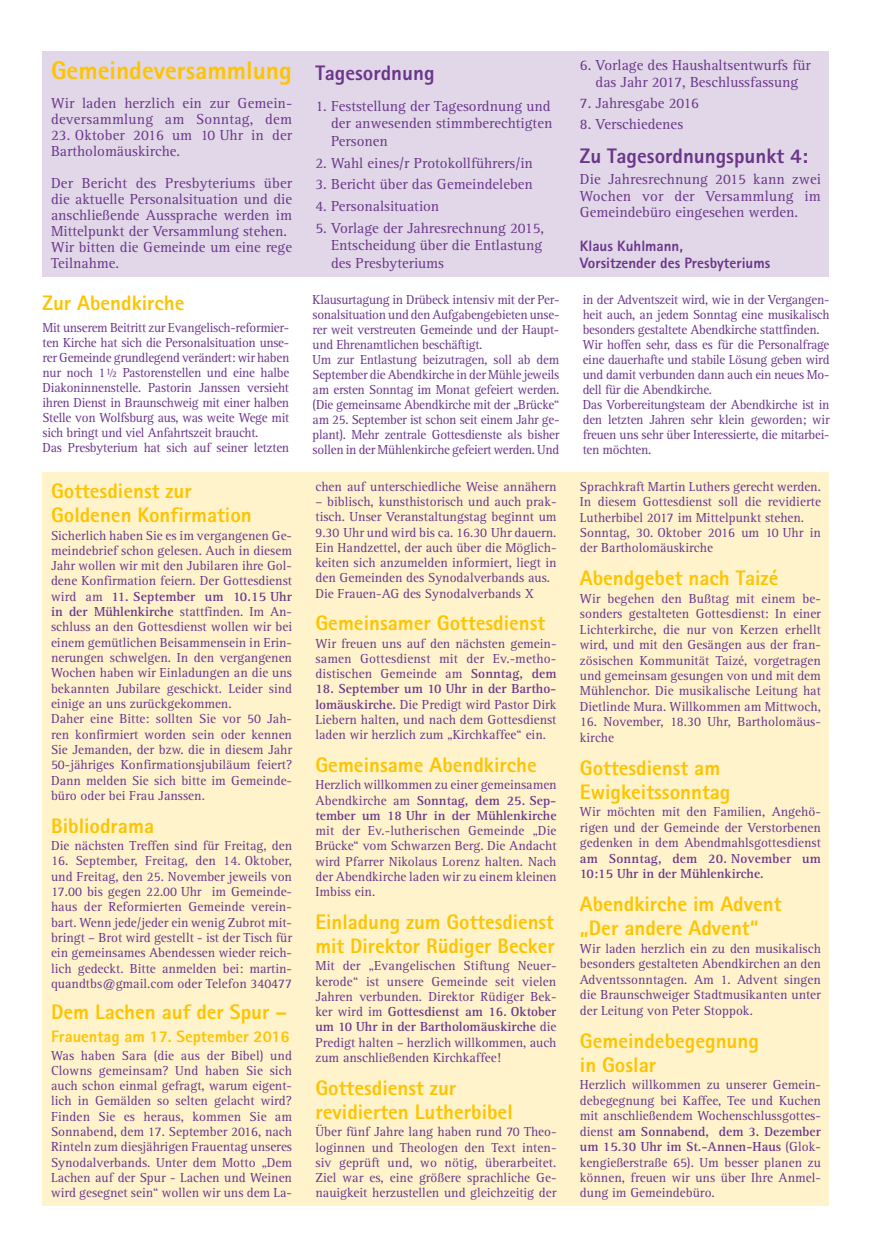
<style>
.page{position:relative;width:872px;height:1242px;background:#fff}
.page>*{position:absolute;margin:0;border:0;box-sizing:border-box;transform-origin:0 0}
.t1{font:800 25.5px "Rotis Sans Serif";color:#fdc400}
.t2{font:800 21px/24.3px "Rotis Sans Serif";color:#fdc400}
.t3{font:800 21px "Rotis Sans Serif";color:#6b368a}
.t4{font:800 16.5px "Rotis Sans Serif";color:#fdc400}
.t5{font:15px/16px "Rotis Serif";color:#6b368a}
.t6{font:800 15px/16.8px "Rotis Sans Serif";color:#6b368a}
.t7{font:13.5px/15.3px "Rotis Serif";color:#6b368a;text-align:justify}
.t8{font:13.5px/15px "Rotis Serif";letter-spacing:-.02em;color:#6b368a}
.t9{font:700 13.5px/15.5px "Rotis Serif";letter-spacing:.005em;color:#6b368a}
.s1{font-weight:700}
</style>
<div class="page">
<div style="left:43px;top:473px;width:786px;height:732px;background:#fff3cc"></div>
<div style="left:43px;top:51px;width:786px;height:225px;background:#e1d7e8"></div>
<h1 class="t1" style="left:51px;top:55px;width:242px">Gemeindeversammlung</h1>
<p class="t5" style="left:51px;top:96px;width:243px">Wir laden herzlich ein zur Gemein&shy;deversammlung am Sonntag, dem</p>
<p class="t5" style="left:51px;top:128px;width:242px">23. Oktober 2016 um 10 Uhr in der<br>Bartholomäuskirche.</p>
<p class="t5" style="left:51px;top:175px;width:243px">Der Bericht des Presbyteriums über die aktuelle Personalsituation und die anschließende Aussprache werden im<br>Mittelpunkt der Versammlung stehen.<br>Wir bitten die Gemeinde um eine rege<br>Teilnahme.</p>
<h2 class="t2" style="left:43px;top:291px;width:144px">Zur Abendkirche</h2>
<p class="t8" style="left:43px;top:321px;width:248px">Mit unserem Beitritt zur Evangelisch-reformier&shy;ten Kirche hat sich die Personalsituation unse&shy;rer Gemeinde grundlegend verändert: wir haben nur noch 1½ Pastorenstellen und eine halbe Diakoninnenstelle. Pastorin Janssen versieht ihren Dienst in Braunschweig mit einer halben Stelle von Wolfsburg aus, was weite Wege mit sich bringt und viel Anfahrtszeit braucht.<br>Das Presbyterium hat sich auf seiner letzten</p>
<h2 class="t2" style="left:51px;top:478px;width:202px">Gottesdienst zur<br>Goldenen Konfirmation</h2>
<p class="t7" style="left:51px;top:528px;width:243px;text-align:left">Sicherlich haben Sie es im vergangenen Ge&shy;meindebrief schon gelesen. Auch in diesem Jahr wollen wir mit den Jubilaren ihre Gol&shy;dene Konfirmation feiern. Der Gottesdienst wird am <span class="s1">11. September um 10.15 Uhr in der Mühlenkirche</span> stattfinden. Im An&shy;schluss an den Gottesdienst wollen wir bei einem gemütlichen Beisammensein in Erin&shy;nerungen schwelgen. In den vergangenen Wochen haben wir Einladungen an die uns bekannten Jubilare geschickt. Leider sind einige an uns zurückgekommen.<br>Daher eine Bitte: sollten Sie vor 50 Jah&shy;ren konfirmiert worden sein oder kennen Sie Jemanden, der bzw. die in diesem Jahr 50-jähriges Konfirmationsjubiläum feiert?<br>Dann melden Sie sich bitte im Gemeinde&shy;büro oder bei Frau Janssen.</p>
<h2 class="t2" style="left:51px;top:813px;width:105px">Bibliodrama</h2>
<p class="t7" style="left:51px;top:838px;width:242px">Die nächsten Treffen sind für Freitag, den</p>
<p class="t7" style="left:51px;top:853px;width:242px">16. September, Freitag, den 14. Oktober, und Freitag, den 25. November jeweils von 17.00 bis gegen 22.00 Uhr im Gemeinde&shy;haus der Reformierten Gemeinde verein&shy;bart. Wenn jede/jeder ein wenig Zubrot mit&shy;bringt – Brot wird gestellt - ist der Tisch für ein gemeinsames Abendessen wieder reich&shy;lich gedeckt. Bitte anmelden bei: martin&shy;quandtbs@gmail.com oder Telefon 340477</p>
<h2 class="t2" style="left:51px;top:999px;width:238px">Dem Lachen auf der Spur –</h2>
<p class="t4" style="left:51px;top:1026px;width:240px">Frauentag am 17. September 2016</p>
<p class="t7" style="left:51px;top:1047px;width:243px">Was haben Sara (die aus der Bibel) und Clowns gemeinsam? Und haben Sie sich auch schon einmal gefragt, warum eigent&shy;lich in Gemälden so selten gelacht wird?<br>Finden Sie es heraus, kommen Sie am Sonnabend, dem 17. September 2016, nach Rinteln zum diesjährigen Frauentag unseres Synodalverbands. Unter dem Motto „Dem Lachen auf der Spur - Lachen und Weinen wird gesegnet sein“ wollen wir uns dem La-</p>
<h2 class="t3" style="left:315px;top:59px;width:121px">Tagesordnung</h2>
<p class="t5" style="left:331px;top:98px;width:223px;line-height:17.5px;text-align:justify;text-indent:-16px">1. Feststellung der Tagesordnung und der anwesenden stimmberechtigten Personen</p>
<p class="t5" style="left:315px;top:155px;width:219px">2. Wahl eines/r Protokollführers/in</p>
<p class="t5" style="left:315px;top:177px;width:219px">3. Bericht über das Gemeindeleben</p>
<p class="t5" style="left:315px;top:199px;width:125px">4. Personalsituation</p>
<p class="t5" style="left:331px;top:220px;width:214px;line-height:17.5px;text-indent:-16px">5. Vorlage der Jahresrechnung 2015,<br>Entscheidung über die Entlastung des Presbyteriums</p>
<p class="t5" style="left:580px;top:57px;width:232px;line-height:16.8px;text-align:center">6. Vorlage des Haushaltsentwurfs für das Jahr 2017, Beschlussfassung</p>
<p class="t5" style="left:580px;top:95px;width:121px">7. Jahresgabe 2016</p>
<p class="t5" style="left:580px;top:116px;width:105px">8. Verschiedenes</p>
<h2 class="t3" style="left:580px;top:142px;width:230px">Zu Tagesordnungspunkt 4:</h2>
<p class="t5" style="left:580px;top:171px;width:242px;line-height:16.8px;text-align:justify">Die Jahresrechnung 2015 kann zwei Wochen vor der Versammlung im Gemeindebüro eingesehen werden.</p>
<p class="t6" style="left:580px;top:237px;width:192px">Klaus Kuhlmann,<br>Vorsitzender des Presbyteriums</p>
<p class="t8" style="left:313px;top:292px;width:248px">Klausurtagung in Drübeck intensiv mit der Per&shy;sonalsituation und den Aufgabengebieten unse&shy;rer weit verstreuten Gemeinde und der Haupt&shy;und Ehrenamtlichen beschäftigt.<br>Um zur Entlastung beizutragen, soll ab dem September die Abendkirche in der Mühle jeweils am ersten Sonntag im Monat gefeiert werden. (Die gemeinsame Abendkirche mit der „Brücke“ am 25. September ist schon seit einem Jahr ge&shy;plant). Mehr zentrale Gottesdienste als bisher sollen in der Mühlenkirche gefeiert werden. Und</p>
<p class="t8" style="left:583px;top:292px;width:248px">in der Adventszeit wird, wie in der Vergangen&shy;heit auch, an jedem Sonntag eine musikalisch besonders gestaltete Abendkirche stattfinden.<br>Wir hoffen sehr, dass es für die Personalfrage eine dauerhafte und stabile Lösung geben wird und damit verbunden dann auch ein neues Mo&shy;dell für die Abendkirche.<br>Das Vorbereitungsteam der Abendkirche ist in den letzten Jahren sehr klein geworden; wir freuen uns sehr über Interessierte, die mitarbei&shy;ten möchten.</p>
<p class="t7" style="left:315px;top:479px;width:242px">chen auf unterschiedliche Weise annähern</p>
<p class="t7" style="left:315px;top:494px;width:242px;text-align:left">– biblisch, kunsthistorisch und auch prak&shy;tisch. Unser Veranstaltungstag beginnt um 9.30 Uhr und wird bis ca. 16.30 Uhr dauern.<br>Ein Handzettel, der auch über die Möglich&shy;keiten sich anzumelden informiert, liegt in den Gemeinden des Synodalverbands aus.<br>Die Frauen-AG des Synodalverbands X</p>
<h2 class="t2" style="left:315px;top:611px;width:231px">Gemeinsamer Gottesdienst</h2>
<p class="t7" style="left:315px;top:636px;width:242px">Wir freuen uns auf den nächsten gemein&shy;samen Gottesdienst mit der Ev.-metho&shy;distischen Gemeinde am <span class="s1">Sonntag, dem</span></p>
<p class="t7" style="left:315px;top:681px;width:242px"><span class="s1">18. September um 10 Uhr in der Bartho&shy;lomäuskirche.</span> Die Predigt wird Pastor Dirk Liebern halten, und nach dem Gottesdienst laden wir herzlich zum „Kirchkaffee“ ein.</p>
<h2 class="t2" style="left:315px;top:752px;width:223px">Gemeinsame Abendkirche</h2>
<p class="t7" style="left:315px;top:777px;width:243px">Herzlich willkommen zu einer gemeinsamen Abendkirche am <span class="s1">Sonntag, dem 25. Sep&shy;tember um 18 Uhr in der Mühlenkirche</span></p>
<p class="t7" style="left:315px;top:823px;width:243px">mit der Ev.-lutherischen Gemeinde „Die Brücke“ vom Schwarzen Berg. Die Andacht wird Pfarrer Nikolaus Lorenz halten. Nach der Abendkirche laden wir zu einem kleinen Imbiss ein.</p>
<h2 class="t2" style="left:315px;top:909px;width:241px">Einladung zum Gottesdienst mit Direktor Rüdiger Becker</h2>
<p class="t7" style="left:315px;top:958px;width:242px">Mit der „Evangelischen Stiftung Neuer&shy;kerode“ ist unsere Gemeinde seit vielen Jahren verbunden. Direktor Rüdiger Bec&shy;ker wird im <span class="s1">Gottesdienst am 16. Oktober um 10 Uhr in der Bartholomäuskirche</span> die Predigt halten – herzlich willkommen, auch zum anschließenden Kirchkaffee!</p>
<h2 class="t2" style="left:315px;top:1075px;width:199px">Gottesdienst zur revidierten Lutherbibel</h2>
<p class="t7" style="left:315px;top:1124px;width:242px">Über fünf Jahre lang haben rund 70 Theo&shy;loginnen und Theologen den Text inten&shy;siv geprüft und, wo nötig, überarbeitet.<br>Ziel war es, eine größere sprachliche Ge&shy;nauigkeit herzustellen und gleichzeitig der</p>
<p class="t7" style="left:580px;top:479px;width:242px;text-align:left">Sprachkraft Martin Luthers gerecht werden.<br>In diesem Gottesdienst soll die revidierte Lutherbibel 2017 im Mittelpunkt stehen.<br>Sonntag, 30. Oktober 2016 um 10 Uhr in der Bartholomäuskirche</p>
<h2 class="t2" style="left:580px;top:566px;width:200px">Abendgebet nach Taizé</h2>
<p class="t7" style="left:580px;top:591px;width:243px">Wir begehen den Bußtag mit einem be&shy;sonders gestalteten Gottesdienst: In einer Lichterkirche, die nur von Kerzen erhellt wird, und mit den Gesängen aus der fran&shy;zösischen Kommunität Taizé, vorgetragen und gemeinsam gesungen von und mit dem Mühlenchor. Die musikalische Leitung hat Dietlinde Mura. Willkommen am Mittwoch,</p>
<p class="t7" style="left:580px;top:714px;width:242px">16. November, 18.30 Uhr, Bartholomäus&shy;kirche</p>
<h2 class="t2" style="left:580px;top:755px;width:152px">Gottesdienst am<br>Ewigkeitssonntag</h2>
<p class="t7" style="left:580px;top:804px;width:242px">Wir möchten mit den Familien, Angehö&shy;rigen und der Gemeinde der Verstorbenen gedenken in dem Abendmahlsgottesdienst</p>
<p class="t9" style="left:580px;top:850px;width:242px">am Sonntag, dem 20. November um<br>10:15 Uhr in der Mühlenkirche.</p>
<h2 class="t2" style="left:580px;top:891px;width:203px">Abendkirche im Advent „Der andere Advent“</h2>
<p class="t7" style="left:580px;top:941px;width:243px">Wir laden herzlich ein zu den musikalisch besonders gestalteten Abendkirchen an den Adventssonntagen. Am 1. Advent singen die Braunschweiger Stadtmusikanten unter der Leitung von Peter Stoppok.</p>
<h2 class="t2" style="left:580px;top:1028px;width:180px">Gemeindebegegnung in Goslar</h2>
<p class="t7" style="left:580px;top:1077px;width:242px">Herzlich willkommen zu unserer Gemein&shy;debegegnung bei Kaffee, Tee und Kuchen mit anschließendem Wochenschlussgottes&shy;dienst <span class="s1">am Sonnabend, dem 3. Dezember um 15.30 Uhr im St.-Annen-Haus</span> (Gloc&shy;kengießerstraße 65). Um besser planen zu können, freuen wir uns über Ihre Anmel&shy;dung im Gemeindebüro.</p>
</div>
